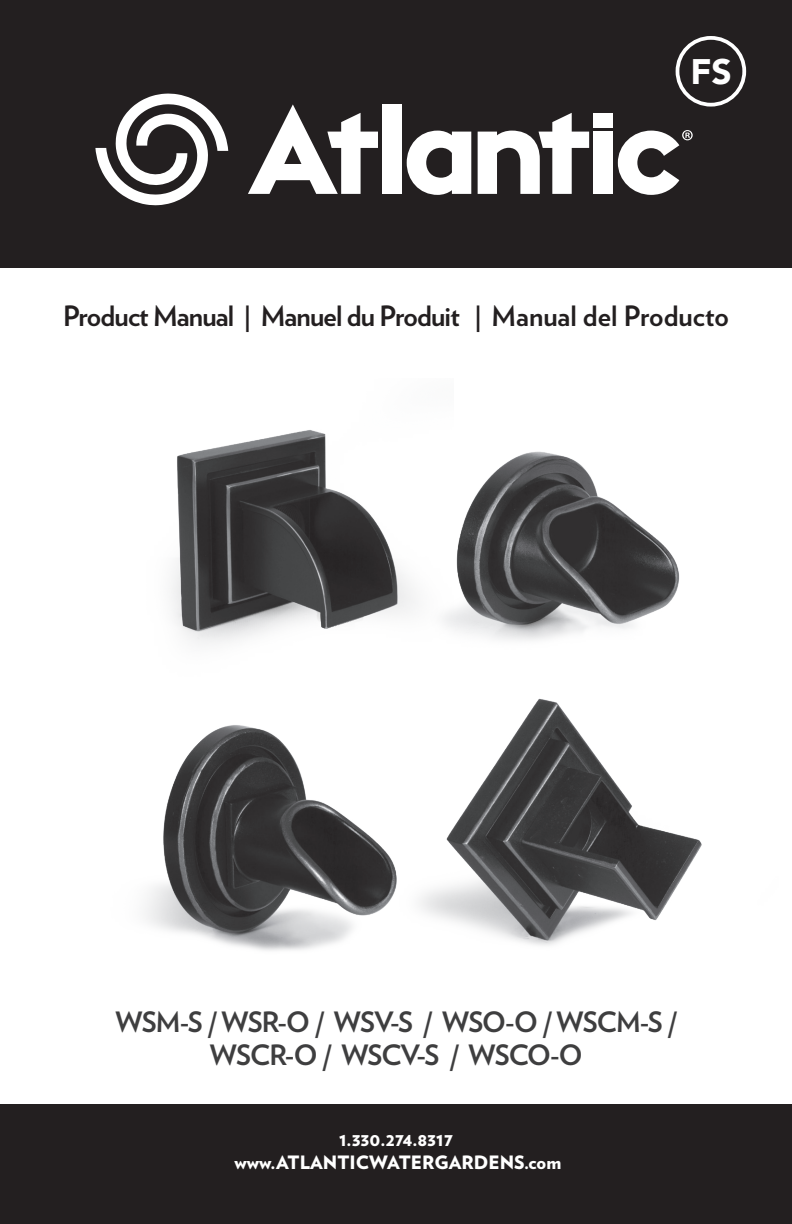
<style>
.page{position:relative;width:792px;height:1224px;background:#fff}
.page>*{position:absolute;margin:0;border:0;box-sizing:border-box;transform-origin:0 0}
.t1{font:900 35.4px "Avenir";color:#fff}
.Paragraph_Style_1{font:700 28px/33.6px "Verlag";letter-spacing:-.03em;color:#3e3e3f;text-align:center}
.Paragraph_Style_1-2{font:700 28px "Verlag";letter-spacing:-.03em;color:#231f20}
.t2{font:900 18.4px/23px "Verlag";color:#fff;text-align:center}
</style>
<div class="page">
<div style="left:0;top:1105px;width:792px;height:119px;background:#231f20"></div>
<div style="left:0;top:0;width:792px;height:268px;background:#231f20"></div>
<svg style="left:95px;top:93px;width:133px;height:112px"></svg>
<div style="left:593px;top:113px;width:20px;height:14px;background:#fff"></div>
<div style="left:382px;top:104px;width:19px;height:90px;background:#fff"></div>
<svg style="left:407px;top:131px;width:64px;height:64px"></svg>
<div style="left:593px;top:132px;width:20px;height:62px;background:#fff"></div>
<svg style="left:248px;top:104px;width:130px;height:90px"></svg>
<svg style="left:478px;top:113px;width:111px;height:81px"></svg>
<svg style="left:618px;top:130px;width:75px;height:65px"></svg>
<img style="left:171px;top:430px;width:159px;height:161px">
<img style="left:145px;top:591px;width:218px;height:360px">
<div style="left:676px;top:36px;width:70px;height:71px;border:4px solid #fff;border-radius:50%"></div>
<img style="left:330px;top:451px;width:349px;height:280px">
<img style="left:363px;top:671px;width:339px;height:275px">
<p class="t1" style="left:690px;top:42px;width:43px">FS</p>
<p class="Paragraph_Style_1-2" style="left:63px;top:294px;width:668px">Product Manual | Manuel du Produit | Manual del Producto</p>
<p class="Paragraph_Style_1" style="left:115px;top:1004px;width:563px">WSM-S / WSR-O / WSV-S / WSO-O / WSCM-S /<br>WSCR-O / WSCV-S / WSCO-O</p>
<p class="t2" style="left:235px;top:1127px;width:328px">1.330.274.8317 www.ATLANTICWATERGARDENS.com</p>
</div>
